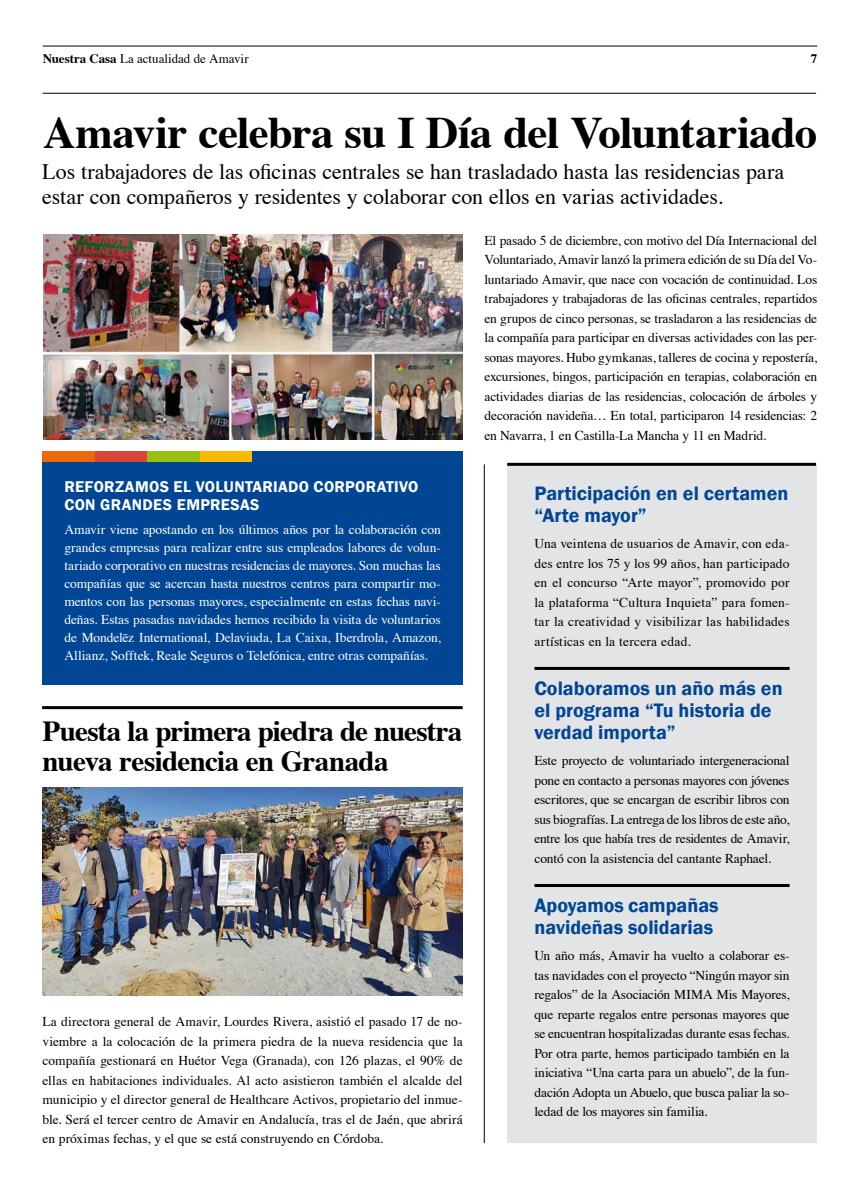
<style>
.page{position:relative;width:859px;height:1197px;background:#fff}
.page>*{position:absolute;margin:0;border:0;box-sizing:border-box;transform-origin:0 0}
.t1{font:700 45px "Times";letter-spacing:-.015em;color:#000}
.t2{font:700 29px/30px "Times";letter-spacing:-.025em;color:#000}
.t3{font:22px/25px "Times";letter-spacing:-.005em;color:#000}
.t4{font:600 20px/22px "Franklin Gothic";color:#004695}
.t5{font:600 16px/17.5px "Franklin Gothic";letter-spacing:.02em;color:#fff}
.t6{font:13.5px/19.5px "Times";letter-spacing:-.005em;color:#000;text-align:justify}
.t7{font:13.5px/18px "Times";letter-spacing:-.01em;color:#fff;text-align:justify}
.t8{font:13px "Times";color:#000}
.t9{font:700 13px "Times";color:#000}
.s1{font-weight:700}
</style>
<div class="page">
<div style="left:507px;top:464px;width:310px;height:678px;background:#e3e4e5"></div>
<hr style="left:43px;top:93px;width:773px;height:1px;background:#000">
<img style="left:43px;top:234px;width:420px;height:205px">
<img style="left:43px;top:787px;width:420px;height:207px">
<hr style="left:42px;top:706px;width:421px;height:3px;background:#000">
<hr style="left:507px;top:463px;width:309px;height:3px;background:#000">
<hr style="left:534px;top:666px;width:255px;height:3px;background:#000">
<hr style="left:534px;top:883px;width:255px;height:3px;background:#000">
<hr style="left:484px;top:464px;width:1px;height:678px;background:#000">
<div style="left:43px;top:451px;width:420px;height:233px;background:#004695"></div>
<hr style="left:43px;top:46px;width:774px;height:1px;background:#000">
<div style="left:43px;top:451px;width:52px;height:10px;background:#eb690b"></div>
<div style="left:95px;top:451px;width:53px;height:10px;background:#d64537"></div>
<div style="left:148px;top:451px;width:52px;height:10px;background:#97bf0d"></div>
<div style="left:200px;top:451px;width:53px;height:10px;background:#fbbb00"></div>
<p class="t8" style="left:43px;top:46px;width:207px"><span class="s1">Nuestra Casa</span> La actualidad de Amavir</p>
<p class="t9" style="left:811px;top:54px;width:8px">7</p>
<h1 class="t1" style="left:43px;top:90px;width:776px">Amavir celebra su I Día del Voluntariado</h1>
<h3 class="t3" style="left:42px;top:157px;width:744px">Los trabajadores de las oficinas centrales se han trasladado hasta las residencias para estar con compañeros y residentes y colaborar con ellos en varias actividades.</h3>
<p class="t5" style="left:64px;top:479px;width:355px">REFORZAMOS EL VOLUNTARIADO CORPORATIVO<br>CON GRANDES EMPRESAS</p>
<p class="t7" style="left:64px;top:519px;width:378px">Amavir viene apostando en los últimos años por la colaboración con grandes empresas para realizar entre sus empleados labores de volun&shy;tariado corporativo en nuestras residencias de mayores. Son muchas las compañías que se acercan hasta nuestros centros para compartir mo&shy;mentos con las personas mayores, especialmente en estas fechas navi&shy;deñas. Estas pasadas navidades hemos recibido la visita de voluntarios de Mondelēz International, Delaviuda, La Caixa, Iberdrola, Amazon, Allianz, Sofftek, Reale Seguros o Telefónica, entre otras compañías.</p>
<h2 class="t2" style="left:43px;top:718px;width:421px">Puesta la primera piedra de nuestra nueva residencia en Granada</h2>
<p class="t6" style="left:43px;top:1010px;width:422px">La directora general de Amavir, Lourdes Rivera, asistió el pasado 17 de no&shy;viembre a la colocación de la primera piedra de la nueva residencia que la compañía gestionará en Huétor Vega (Granada), con 126 plazas, el 90% de ellas en habitaciones individuales. Al acto asistieron también el alcalde del municipio y el director general de Healthcare Activos, propietario del inmue&shy;ble. Será el tercer centro de Amavir en Andalucía, tras el de Jaén, que abrirá en próximas fechas, y el que se está construyendo en Córdoba.</p>
<p class="t6" style="left:484px;top:229px;width:334px">El pasado 5 de diciembre, con motivo del Día Internacional del Voluntariado, Amavir lanzó la primera edición de su Día del Vo&shy;luntariado Amavir, que nace con vocación de continuidad. Los trabajadores y trabajadoras de las oficinas centrales, repartidos en grupos de cinco personas, se trasladaron a las residencias de la compañía para participar en diversas actividades con las per&shy;sonas mayores. Hubo gymkanas, talleres de cocina y repostería, excursiones, bingos, participación en terapias, colaboración en actividades diarias de las residencias, colocación de árboles y decoración navideña… En total, participaron 14 residencias: 2 en Navarra, 1 en Castilla-La Mancha y 11 en Madrid.</p>
<h3 class="t4" style="left:534px;top:483px;width:255px">Participación en el certamen “Arte mayor”</h3>
<p class="t6" style="left:534px;top:532px;width:257px">Una veintena de usuarios de Amavir, con eda&shy;des entre los 75 y los 99 años, han participado en el concurso “Arte mayor”, promovido por la plataforma “Cultura Inquieta” para fomen&shy;tar la creatividad y visibilizar las habilidades artísticas en la tercera edad.</p>
<h3 class="t4" style="left:534px;top:678px;width:250px">Colaboramos un año más en el programa “Tu historia de verdad importa”</h3>
<p class="t6" style="left:534px;top:749px;width:257px">Este proyecto de voluntariado intergeneracional pone en contacto a personas mayores con jóvenes escritores, que se encargan de escribir libros con sus biografías. La entrega de los libros de este año, entre los que había tres de residentes de Amavir, contó con la asistencia del cantante Raphael.</p>
<h3 class="t4" style="left:534px;top:895px;width:186px">Apoyamos campañas navideñas solidarias</h3>
<p class="t6" style="left:534px;top:944px;width:257px">Un año más, Amavir ha vuelto a colaborar es&shy;tas navidades con el proyecto “Ningún mayor sin regalos” de la Asociación MIMA Mis Mayores, que reparte regalos entre personas mayores que se encuentran hospitalizadas durante esas fechas.<br>Por otra parte, hemos participado también en la iniciativa “Una carta para un abuelo”, de la fun&shy;dación Adopta un Abuelo, que busca paliar la so&shy;ledad de los mayores sin familia.</p>
</div>
